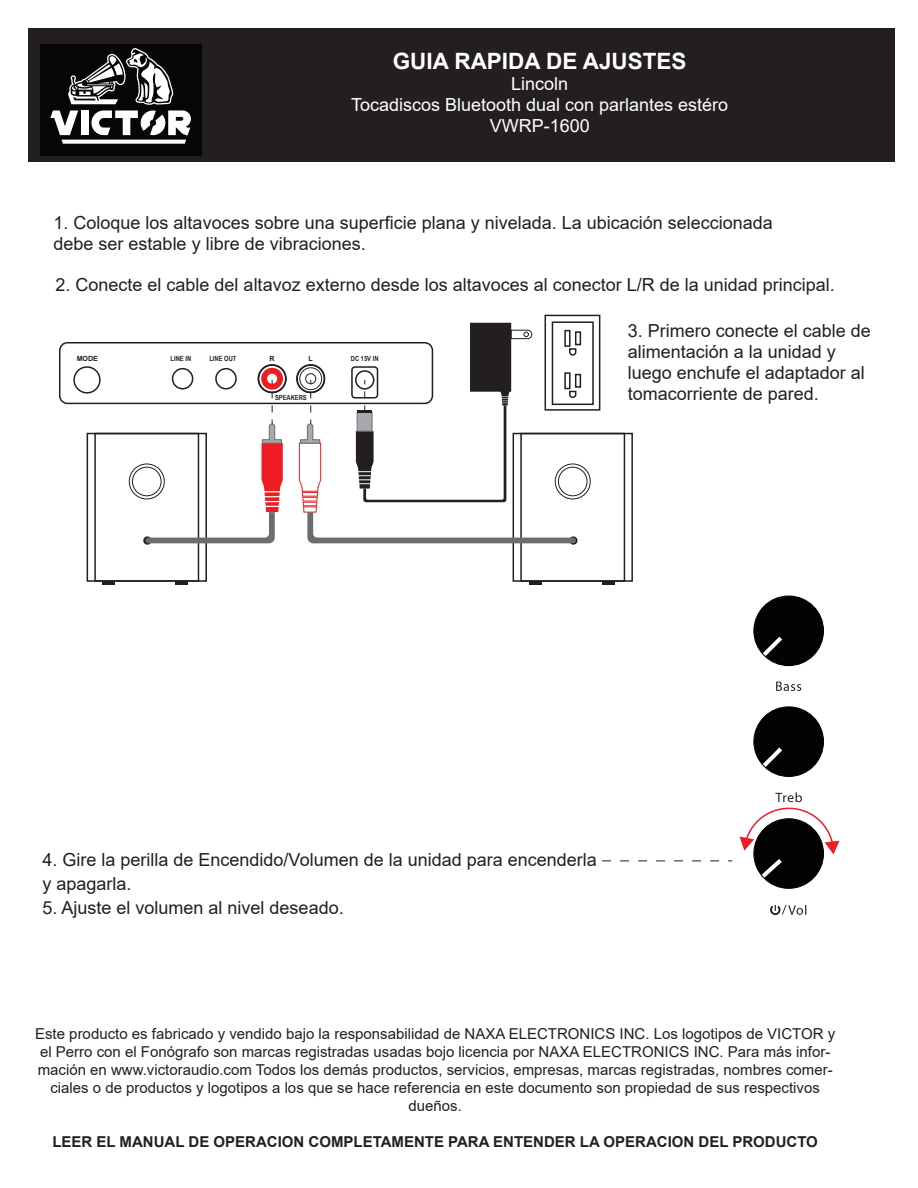
<style>
.page{position:relative;width:918px;height:1188px;background:#fff}
.page>*{position:absolute;margin:0;border:0;box-sizing:border-box;transform-origin:0 0}
.t1{font:700 22.5px "Arial";color:#fff}
.t2{font:18px/21px "Arial";color:#231f20}
.t3{font:18px/21px "Arial";color:#fff;text-align:center}
.t4{font:15px/18px "Arial";color:#231f20;text-align:center}
.t5{font:700 15px "Arial";color:#231f20}
.t6{font:700 7.05px "Arial Narrow";color:#231f20}
.t7{font:700 7.05px "Arial";color:#231f20}
</style>
<div class="page">
<div style="left:28px;top:28px;width:868px;height:134px;background:#231f20"></div>
<div style="left:40px;top:44px;width:161px;height:111px;background:#060705"></div>
<svg style="left:50px;top:48px;width:141px;height:96px"></svg>
<svg style="left:776px;top:682px;width:25px;height:9px"></svg>
<svg style="left:770px;top:904px;width:36px;height:11px"></svg>
<svg style="left:753px;top:595px;width:71px;height:72px"></svg>
<svg style="left:753px;top:706px;width:71px;height:71px"></svg>
<svg style="left:740px;top:792px;width:99px;height:97px"></svg>
<div style="left:87px;top:433px;width:120px;height:149px;border:2px solid #231f20"></div>
<div style="left:94px;top:433px;width:105px;height:149px;border:2px solid #231f20"></div>
<div style="left:132px;top:467px;width:29px;height:29px;border:1px solid #231f20;border-radius:50%"></div>
<div style="left:129px;top:464px;width:36px;height:35px;border:1px solid #231f20;border-radius:50%"></div>
<svg style="left:143px;top:536px;width:9px;height:9px"></svg>
<div style="left:513px;top:433px;width:120px;height:149px;border:2px solid #231f20"></div>
<div style="left:520px;top:433px;width:105px;height:149px;border:2px solid #231f20"></div>
<div style="left:558px;top:467px;width:29px;height:29px;border:1px solid #231f20;border-radius:50%"></div>
<div style="left:555px;top:464px;width:36px;height:35px;border:1px solid #231f20;border-radius:50%"></div>
<svg style="left:569px;top:536px;width:9px;height:9px"></svg>
<div style="left:258px;top:364px;width:28px;height:29px;border:2px solid #231f20;border-radius:50%"></div>
<div style="left:59px;top:342px;width:374px;height:62px;border:2px solid #231f20;border-radius:8px"></div>
<div style="left:73px;top:366px;width:28px;height:28px;border:2px solid #231f20;border-radius:50%"></div>
<div style="left:258px;top:364px;width:29px;height:29px;border:2px solid #231f20;border-radius:50%"></div>
<div style="left:296px;top:364px;width:29px;height:29px;border:2px solid #231f20;border-radius:50%"></div>
<div style="left:172px;top:368px;width:21px;height:21px;border:2px solid #231f20;border-radius:50%"></div>
<div style="left:215px;top:368px;width:22px;height:21px;border:2px solid #231f20;border-radius:50%"></div>
<div style="left:351px;top:366px;width:27px;height:33px;border:2px solid #231f20;border-radius:3px"></div>
<div style="left:355px;top:370px;width:19px;height:20px;border:2px solid #231f20;border-radius:9px"></div>
<svg style="left:265px;top:497px;width:14px;height:4px"></svg>
<svg style="left:265px;top:492px;width:15px;height:4px"></svg>
<div style="left:266px;top:507px;width:13px;height:5px;background:#ee1d23"></div>
<svg style="left:265px;top:502px;width:14px;height:4px"></svg>
<svg style="left:145px;top:512px;width:130px;height:31px"></svg>
<div style="left:303px;top:497px;width:14px;height:4px;border:1px solid #ee1d23"></div>
<div style="left:302px;top:492px;width:16px;height:4px;border:1px solid #ee1d23"></div>
<div style="left:303px;top:502px;width:14px;height:4px;border:1px solid #ee1d23"></div>
<svg style="left:307px;top:512px;width:269px;height:31px"></svg>
<svg style="left:261px;top:368px;width:22px;height:123px"></svg>
<svg style="left:299px;top:367px;width:23px;height:125px"></svg>
<svg style="left:102px;top:581px;width:13px;height:3px"></svg>
<svg style="left:175px;top:581px;width:13px;height:3px"></svg>
<svg style="left:529px;top:581px;width:13px;height:3px"></svg>
<svg style="left:602px;top:581px;width:13px;height:3px"></svg>
<div style="left:545px;top:315px;width:55px;height:96px;border:2px solid #231f20"></div>
<div style="left:564px;top:330px;width:7px;height:17px;border:2px solid #231f20"></div>
<div style="left:575px;top:331px;width:6px;height:14px;border:2px solid #231f20"></div>
<svg style="left:569px;top:348px;width:8px;height:8px"></svg>
<div style="left:564px;top:372px;width:7px;height:17px;border:2px solid #231f20"></div>
<div style="left:575px;top:374px;width:6px;height:14px;border:2px solid #231f20"></div>
<svg style="left:569px;top:390px;width:8px;height:9px"></svg>
<div style="left:552px;top:321px;width:42px;height:84px;border:2px solid #231f20"></div>
<svg style="left:356px;top:323px;width:177px;height:179px"></svg>
<svg style="left:602px;top:861px;width:130px;height:1px"></svg>
<h1 class="t1" style="left:393px;top:46px;width:295px">GUIA RAPIDA DE AJUSTES</h1>
<p class="t3" style="left:351px;top:73px;width:379px">Lincoln<br>Tocadiscos Bluetooth dual con parlantes estéro<br>VWRP-1600</p>
<p class="t2" style="left:54px;top:212px;width:721px">1. Coloque los altavoces sobre una superficie plana y nivelada. La ubicación seleccionada debe ser estable y libre de vibraciones.</p>
<p class="t2" style="left:56px;top:275px;width:781px">2. Conecte el cable del altavoz externo desde los altavoces al conector L/R de la unidad principal.</p>
<p class="t7" style="left:77px;top:354px;width:23px">MODE</p>
<p class="t6" style="left:171px;top:353px;width:22px">LINE IN</p>
<p class="t6" style="left:209px;top:353px;width:29px">LINE OUT</p>
<p class="t7" style="left:270px;top:354px;width:7px">R</p>
<p class="t7" style="left:309px;top:354px;width:6px">L</p>
<p class="t6" style="left:351px;top:353px;width:29px">DC 15V IN</p>
<p class="t6" style="left:275px;top:392px;width:33px">SPEAKERS</p>
<p class="t2" style="left:628px;top:321px;width:245px">3. Primero conecte el cable de alimentación a la unidad y luego enchufe el adaptador al tomacorriente de pared.</p>
<p class="t2" style="left:43px;top:848px;width:556px;line-height:24px">4. Gire la perilla de Encendido/Volumen de la unidad para encenderla y apagarla.</p>
<p class="t2" style="left:43px;top:898px;width:303px">5. Ajuste el volumen al nivel deseado.</p>
<p class="t4" style="left:35px;top:1025px;width:802px">Este producto es fabricado y vendido bajo la responsabilidad de NAXA ELECTRONICS INC. Los logotipos de VICTOR y el Perro con el Fonógrafo son marcas registradas usadas bojo licencia por NAXA ELECTRONICS INC. Para más infor&shy;mación en www.victoraudio.com Todos los demás productos, servicios, empresas, marcas registradas, nombres comer&shy;ciales o de productos y logotipos a los que se hace referencia en este documento son propiedad de sus respectivos dueños.</p>
<p class="t5" style="left:52px;top:1132px;width:767px">LEER EL MANUAL DE OPERACION COMPLETAMENTE PARA ENTENDER LA OPERACION DEL PRODUCTO</p>
</div>
